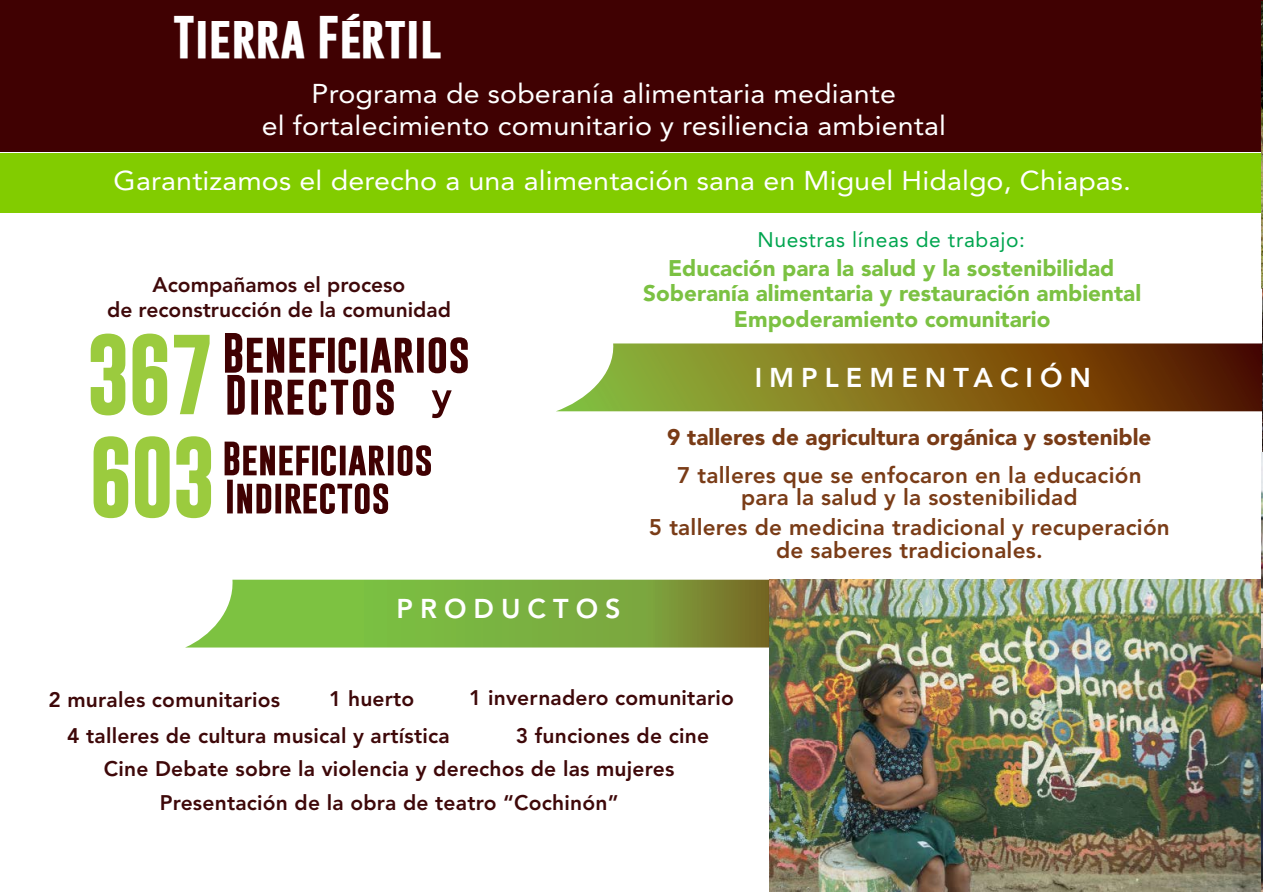
<style>
.page{position:relative;width:1263px;height:893px;background:#fff}
.page>*{position:absolute;margin:0;border:0;box-sizing:border-box;transform-origin:0 0}
.t1{font:700 43.5px "Gobold";letter-spacing:.005em;color:#fff;scale:1.06 1}
.t2{font:27px "Avenir LT Std";letter-spacing:.005em;color:#fff;scale:1.06 1}
.t3{font:800 27px "Avenir LT Std";letter-spacing:.26em;color:#fff}
.t4{font:800 22.5px "Avenir LT Std";letter-spacing:.01em;color:#7a3c17}
.t5{font:900 22.5px "Avenir LT Std";color:#7bc142}
.t6{font:900 22.5px "Avenir LT Std";color:#793b16}
.t7{font:800 21px "Avenir LT Std";letter-spacing:.01em;color:#3e0809}
.t8{font:800 21px "Avenir LT Std";color:#3f090a}
.t9{font:21px "Avenir LT Std";letter-spacing:.03em;color:#00a54f}
</style>
<div class="page">
<div style="left:0;top:153px;width:1263px;height:60px;background:#82cc00"></div>
<div style="left:0;top:0;width:1263px;height:72px;background:#400102"></div>
<div style="left:0;top:71px;width:1263px;height:81px;background:#400102"></div>
<svg style="left:557px;top:343px;width:704px;height:68px;background:#857028"></svg>
<svg style="left:186px;top:580px;width:583px;height:67px;background:#82b148"></svg>
<img style="left:769px;top:580px;width:492px;height:312px">
<img style="left:1261px;top:1px;width:2px;height:891px">
<svg style="left:91px;top:334px;width:119px;height:81px"></svg>
<svg style="left:94px;top:436px;width:117px;height:82px"></svg>
<svg style="left:225px;top:442px;width:206px;height:72px"></svg>
<svg style="left:225px;top:333px;width:243px;height:85px"></svg>
<p class="t1" style="left:173px;top:9px;width:255px">Tierra Fértil</p>
<p class="t2" style="left:312px;top:77px;width:553px">Programa de soberanía alimentaria mediante</p>
<p class="t2" style="left:262px;top:110px;width:647px">el fortalecimiento comunitario y resiliencia ambiental</p>
<p class="t2" style="left:114px;top:165px;width:961px">Garantizamos el derecho a una alimentación sana en Miguel Hidalgo, Chiapas.</p>
<p class="t8" style="left:153px;top:272px;width:254px">Acompañamos el proceso</p>
<p class="t8" style="left:107px;top:297px;width:345px">de reconstrucción de la comunidad</p>
<p class="t3" style="left:396px;top:592px;width:226px">PRODUCTOS</p>
<p class="t9" style="left:757px;top:228px;width:269px">Nuestras líneas de trabajo:</p>
<p class="t5" style="left:668px;top:254px;width:448px">Educación para la salud y la sostenibilidad</p>
<p class="t5" style="left:643px;top:279px;width:499px">Soberanía alimentaria y restauración ambiental</p>
<p class="t5" style="left:734px;top:305px;width:318px">Empoderamiento comunitario</p>
<p class="t3" style="left:755px;top:362px;width:338px">IMPLEMENTACIÓN</p>
<p class="t6" style="left:667px;top:423px;width:486px">9 talleres de agricultura orgánica y sostenible</p>
<p class="t4" style="left:677px;top:461px;width:466px">7 talleres que se enfocaron en la educación</p>
<p class="t4" style="left:741px;top:484px;width:338px">para la salud y la sostenibilidad</p>
<p class="t4" style="left:649px;top:514px;width:522px">5 talleres de medicina tradicional y recuperación</p>
<p class="t4" style="left:776px;top:536px;width:268px">de saberes tradicionales.</p>
<p class="t7" style="left:48px;top:687px;width:233px">2 murales comunitarios</p>
<p class="t7" style="left:329px;top:686px;width:87px">1 huerto</p>
<p class="t7" style="left:469px;top:685px;width:266px">1 invernadero comunitario</p>
<p class="t7" style="left:67px;top:723px;width:384px">4 talleres de cultura musical y artística</p>
<p class="t7" style="left:516px;top:723px;width:195px">3 funciones de cine</p>
<p class="t7" style="left:104px;top:757px;width:572px">Cine Debate sobre la violencia y derechos de las mujeres</p>
<p class="t7" style="left:160px;top:790px;width:460px">Presentación de la obra de teatro “Cochinón”</p>
</div>
